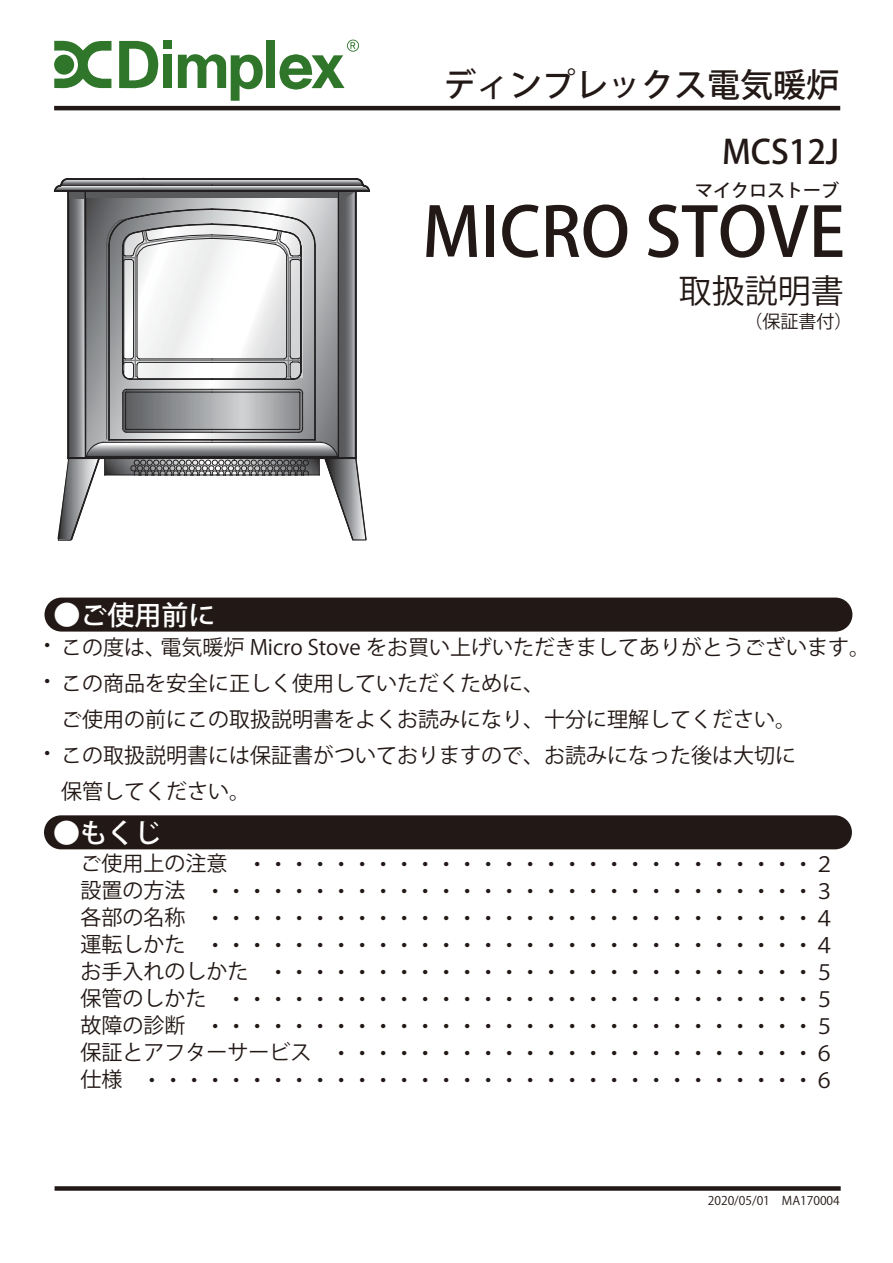
<style>
.page{position:relative;width:893px;height:1263px;background:#fff}
.page>*{position:absolute;margin:0;border:0;box-sizing:border-box;transform-origin:0 0}
.t1{font:500 67.5px "Koz Go Pro";color:#221815}
.t2{font:500 33px/66.3px "Koz Go Pro";color:#221815;text-align:right}
.t3{font:33px "Koz Go Pro Heavy 90 ms RKSJ H";color:#221815}
.t4{font:500 27px "Koz Go Pro";color:#fff}
.t5{font:21px/27px "Koz Go Pro";color:#221815}
.t6{font:500 18px "Koz Go Pro";color:#221815}
.t7{font:18px "Koz Go Pro Heavy 90 ms RKSJ H";color:#221815}
.t8{font:12px "Koz Go Pro";color:#221815}
</style>
<div class="page">
<div style="left:44px;top:815px;width:808px;height:34px;background:#221815;border-radius:17px"></div>
<svg style="left:54px;top:41px;width:57px;height:48px"></svg>
<svg style="left:119px;top:40px;width:40px;height:49px"></svg>
<div style="left:163px;top:41px;width:9px;height:8px;background:#2f752a"></div>
<div style="left:163px;top:55px;width:9px;height:33px;background:#2f752a"></div>
<div style="left:266px;top:41px;width:9px;height:47px;background:#2f752a"></div>
<svg style="left:279px;top:40px;width:80px;height:50px"></svg>
<svg style="left:178px;top:54px;width:85px;height:47px"></svg>
<hr style="left:54px;top:106px;width:786px;height:4px;background:#221815">
<div style="left:55px;top:1186px;width:786px;height:5px;background:#221815"></div>
<div style="left:44px;top:598px;width:808px;height:34px;background:#221815;border-radius:17px"></div>
<svg style="left:84px;top:198px;width:254px;height:244px"></svg>
<svg style="left:339px;top:198px;width:16px;height:244px;background:#707174"></svg>
<svg style="left:69px;top:199px;width:15px;height:243px;background:#7d7e81"></svg>
<hr style="left:315px;top:246px;width:1px;height:194px;background:#221f20">
<hr style="left:355px;top:191px;width:1px;height:267px;background:#221f20">
<hr style="left:109px;top:245px;width:1px;height:195px;background:#221f20">
<svg style="left:121px;top:389px;width:183px;height:46px;background:#939597"></svg>
<hr style="left:212px;top:439px;width:103px;height:1px;background:#221f20">
<hr style="left:212px;top:440px;width:103px;height:1px;background:#221f20">
<hr style="left:212px;top:432px;width:87px;height:1px;background:#221f20">
<hr style="left:109px;top:439px;width:103px;height:1px;background:#221f20">
<hr style="left:109px;top:440px;width:103px;height:1px;background:#221f20">
<hr style="left:126px;top:432px;width:86px;height:1px;background:#221f20">
<svg style="left:54px;top:178px;width:316px;height:20px;background:#6e6e6f"></svg>
<hr style="left:85px;top:191px;width:1px;height:267px;background:#221f20">
<hr style="left:68px;top:191px;width:1px;height:267px;background:#221f20">
<hr style="left:356px;top:191px;width:1px;height:267px;background:#221f20">
<hr style="left:338px;top:191px;width:1px;height:267px;background:#221f20">
<div style="left:69px;top:192px;width:15px;height:7px;background:#585a5b"></div>
<hr style="left:106px;top:244px;width:1px;height:195px;background:#585a5b">
<hr style="left:288px;top:260px;width:1px;height:117px;background:#808285">
<hr style="left:135px;top:259px;width:1px;height:117px;background:#808285">
<hr style="left:125px;top:360px;width:174px;height:1px;background:#808285">
<hr style="left:122px;top:246px;width:1px;height:126px;background:#221f20">
<hr style="left:133px;top:262px;width:1px;height:94px;background:#221f20">
<hr style="left:139px;top:362px;width:73px;height:1px;background:#221f20">
<hr style="left:137px;top:256px;width:1px;height:100px;background:#221f20">
<hr style="left:139px;top:359px;width:73px;height:1px;background:#221f20">
<hr style="left:123px;top:262px;width:1px;height:100px;background:#221f20">
<hr style="left:139px;top:379px;width:73px;height:1px;background:#221f20">
<svg style="left:122px;top:356px;width:18px;height:24px"></svg>
<hr style="left:300px;top:262px;width:1px;height:100px;background:#221f20">
<hr style="left:290px;top:261px;width:1px;height:95px;background:#221f20">
<hr style="left:286px;top:255px;width:1px;height:101px;background:#221f20">
<hr style="left:301px;top:246px;width:1px;height:126px;background:#221f20">
<hr style="left:212px;top:362px;width:72px;height:1px;background:#221f20">
<hr style="left:212px;top:359px;width:72px;height:1px;background:#221f20">
<hr style="left:212px;top:379px;width:82px;height:1px;background:#221f20">
<svg style="left:284px;top:356px;width:17px;height:24px"></svg>
<svg style="left:58px;top:442px;width:309px;height:99px"></svg>
<svg style="left:105px;top:209px;width:211px;height:53px"></svg>
<h2 class="t2" style="left:443px;top:54px;width:397px">ディンプレックス電気暖炉<br>MCS12J</h2>
<h1 class="t1" style="left:422px;top:189px;width:424px">MICRO STOVE</h1>
<h2 class="t3" style="left:679px;top:272px;width:167px">取扱説明書</h2>
<p class="t6" style="left:695px;top:179px;width:145px">マイクロストーブ</p>
<p class="t4" style="left:53px;top:597px;width:163px">●ご使用前に</p>
<p class="t7" style="left:744px;top:311px;width:109px">（保証書付）</p>
<p class="t5" style="left:37px;top:635px;width:835px">・この度は、電気暖炉 Micro Stove をお買い上げいただきましてありがとうございます。</p>
<p class="t5" style="left:37px;top:671px;width:509px">・この商品を安全に正しく使用していただくために、</p>
<p class="t5" style="left:61px;top:707px;width:736px">ご使用の前にこの取扱説明書をよくお読みになり、十分に理解してください。</p>
<p class="t5" style="left:37px;top:743px;width:761px">・この取扱説明書には保証書がついておりますので、お読みになった後は大切に</p>
<p class="t5" style="left:61px;top:779px;width:190px">保管してください。</p>
<p class="t4" style="left:53px;top:815px;width:109px">●もくじ</p>
<p class="t5" style="left:80px;top:850px;width:232px">ご使用上の注意<br>設置の方法<br>各部の名称<br>運転しかた<br>お手入れのしかた<br>保管のしかた<br>故障の診断<br>保証とアフターサービス仕様</p>
<p class="t5" style="left:142px;top:852px;width:694px;text-align:right">・・・・・・・・・・・・・・・・・・・・・・・・・・・２<br>・・・・・・・・・・・・・・・・・・・・・・・・・・・・・３<br>・・・・・・・・・・・・・・・・・・・・・・・・・・・・・４<br>・・・・・・・・・・・・・・・・・・・・・・・・・・・・・４<br>・・・・・・・・・・・・・・・・・・・・・・・・・・５<br>・・・・・・・・・・・・・・・・・・・・・・・・・・・・５<br>・・・・・・・・・・・・・・・・・・・・・・・・・・・・・５<br>・・・・・・・・・・・・・・・・・・・・・・・６<br>・・・・・・・・・・・・・・・・・・・・・・・・・・・・・・・・６</p>
<p class="t8" style="left:708px;top:1193px;width:134px">2020/05/01　MA170004</p>
</div>
